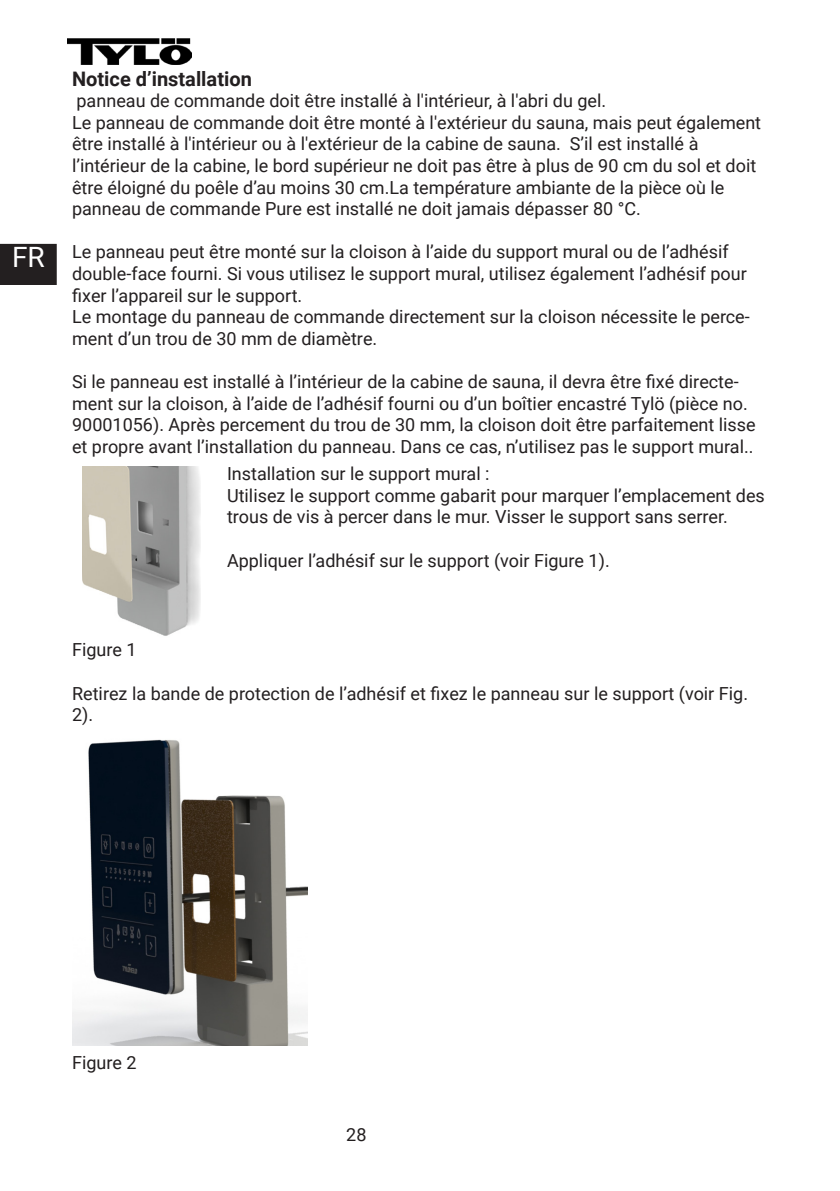
<style>
.page{position:relative;width:840px;height:1191px;background:#fff}
.page>*{position:absolute;margin:0;border:0;box-sizing:border-box;transform-origin:0 0}
.t1{font:28px "Roboto";color:#fff}
.t2{font:700 20px "Roboto";color:#231f20}
.t3{font:18px/21.6px "Roboto";color:#231f20}
</style>
<div class="page">
<img style="left:83px;top:467px;width:117px;height:169px">
<img style="left:72px;top:739px;width:235px;height:306px">
<div style="left:1px;top:245px;width:55px;height:39px;background:#231f20"></div>
<div style="left:0;top:244px;width:57px;height:41px;border:2px solid #231f20"></div>
<img style="left:68px;top:39px;width:123px;height:26px">
<p class="t1" style="left:12px;top:237px;width:34px">FR</p>
<p class="t2" style="left:72px;top:64px;width:181px">Notice d’installation</p>
<p class="t3" style="left:76px;top:89px;width:531px">panneau de commande doit être installé à l'intérieur, à l'abri du gel.</p>
<p class="t3" style="left:72px;top:111px;width:690px">Le panneau de commande doit être monté à l'extérieur du sauna, mais peut également être installé à l'intérieur ou à l'extérieur de la cabine de sauna. S’il est installé à l’intérieur de la cabine, le bord supérieur ne doit pas être à plus de 90 cm du sol et doit être éloigné du poêle d’au moins 30 cm.La température ambiante de la pièce où le panneau de commande Pure est installé ne doit jamais dépasser 80 °C.</p>
<p class="t3" style="left:72px;top:241px;width:676px">Le panneau peut être monté sur la cloison à l’aide du support mural ou de l’adhésif double-face fourni. Si vous utilisez le support mural, utilisez également l’adhésif pour fixer l’appareil sur le support.</p>
<p class="t3" style="left:72px;top:305px;width:679px">Le montage du panneau de commande directement sur la cloison nécessite le perce&shy;ment d’un trou de 30 mm de diamètre.</p>
<p class="t3" style="left:72px;top:370px;width:684px">Si le panneau est installé à l’intérieur de la cabine de sauna, il devra être fixé directe&shy;ment sur la cloison, à l’aide de l’adhésif fourni ou d’un boîtier encastré Tylö (pièce no.<br>90001056). Après percement du trou de 30 mm, la cloison doit être parfaitement lisse et propre avant l’installation du panneau. Dans ce cas, n’utilisez pas le support mural..</p>
<p class="t3" style="left:227px;top:462px;width:264px">Installation sur le support mural :</p>
<p class="t3" style="left:227px;top:484px;width:539px">Utilisez le support comme gabarit pour marquer l’emplacement des trous de vis à percer dans le mur. Visser le support sans serrer.</p>
<p class="t3" style="left:227px;top:549px;width:384px">Appliquer l’adhésif sur le support (voir Figure 1).</p>
<p class="t3" style="left:72px;top:638px;width:66px">Figure 1</p>
<p class="t3" style="left:72px;top:682px;width:677px">Retirez la bande de protection de l’adhésif et fixez le panneau sur le support (voir Fig.<br>2).</p>
<p class="t3" style="left:72px;top:1051px;width:66px">Figure 2</p>
<p class="t3" style="left:346px;top:1122px;width:22px">28</p>
</div>
